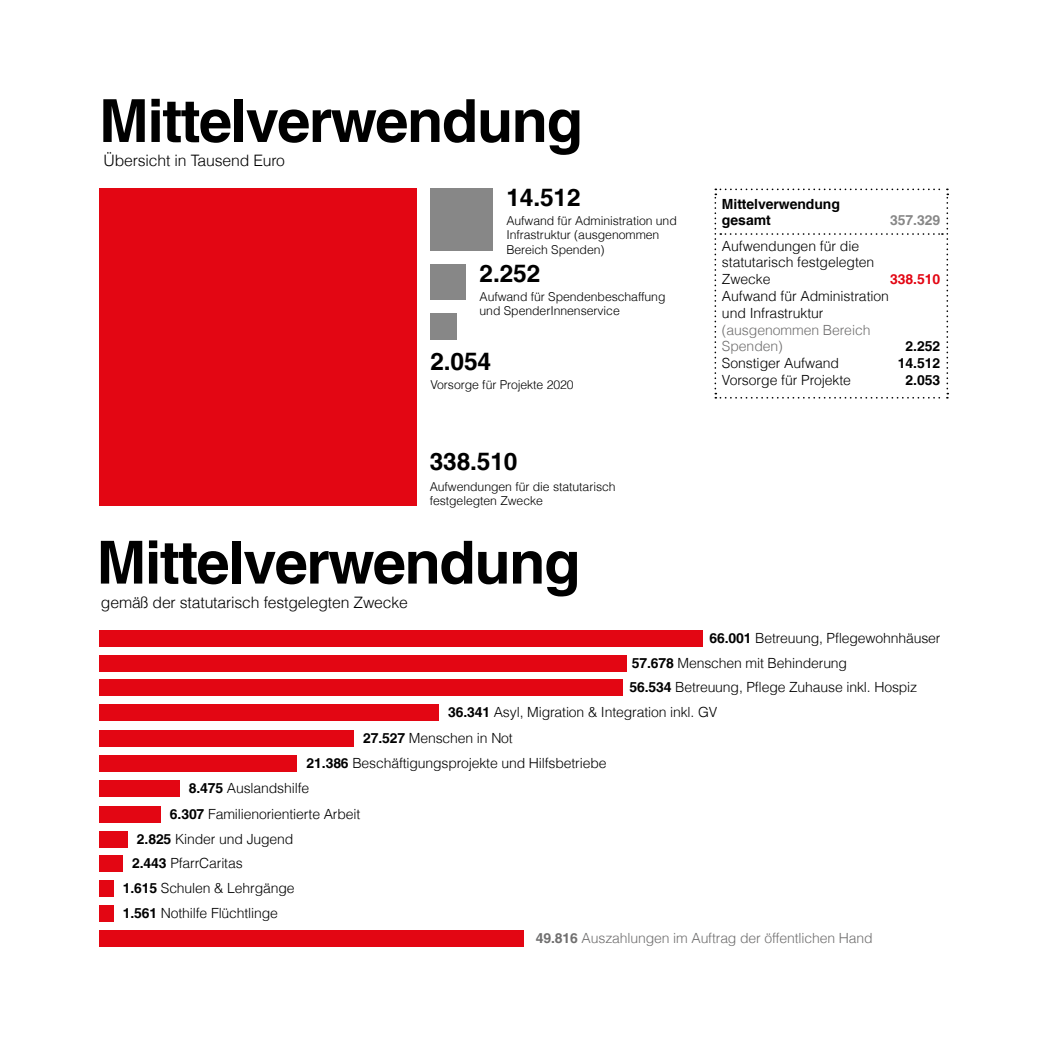
<style>
.page{position:relative;width:1042px;height:1042px;background:#fff}
.page>*{position:absolute;margin:0;border:0;box-sizing:border-box;transform-origin:0 0}
.t1{font:700 59.5px "Helvetica LT Com";letter-spacing:-.025em;color:#000}
.t2{font:700 24.5px "Helvetica LT Com";letter-spacing:-.005em;color:#000}
.t3{font:300 15.75px "Helvetica LT Com";letter-spacing:-.01em;color:#000}
.t4{font:300 14px/16.8px "Helvetica LT Com";letter-spacing:-.01em;color:#000}
.t5{font:300 14px/16.8px "Helvetica LT Com";letter-spacing:-.01em;color:#706f6f}
.t6{font:700 14px/16.8px "Helvetica LT Com";letter-spacing:-.005em;color:#000}
.t7{font:700 14px "Helvetica LT Com";letter-spacing:-.005em;color:#878787}
.t8{font:700 14px "Helvetica LT Com";letter-spacing:-.005em;color:#e30613}
.t9{font:300 12.25px/14.7px "Helvetica LT Com";letter-spacing:-.005em;color:#000}
.s1{font-weight:700}
</style>
<div class="page">
<div style="left:99px;top:630px;width:603px;height:16px;background:#e30613"></div>
<div style="left:99px;top:655px;width:528px;height:16px;background:#e30613"></div>
<div style="left:99px;top:680px;width:523px;height:16px;background:#e30613"></div>
<div style="left:99px;top:704px;width:340px;height:17px;background:#e30613"></div>
<div style="left:99px;top:730px;width:255px;height:17px;background:#e30613"></div>
<div style="left:99px;top:755px;width:198px;height:16px;background:#e30613"></div>
<div style="left:99px;top:780px;width:80px;height:16px;background:#e30613"></div>
<div style="left:99px;top:806px;width:61px;height:16px;background:#e30613"></div>
<div style="left:99px;top:905px;width:14px;height:16px;background:#e30613"></div>
<div style="left:99px;top:831px;width:28px;height:16px;background:#e30613"></div>
<div style="left:99px;top:856px;width:24px;height:16px;background:#e30613"></div>
<div style="left:99px;top:881px;width:14px;height:16px;background:#e30613"></div>
<div style="left:99px;top:930px;width:424px;height:16px;background:#e30613"></div>
<svg style="left:714px;top:189px;width:234px;height:210px"></svg>
<div style="left:99px;top:188px;width:318px;height:318px;background:#e30613"></div>
<div style="left:430px;top:314px;width:27px;height:26px;background:#878787"></div>
<div style="left:430px;top:264px;width:36px;height:36px;background:#878787"></div>
<div style="left:430px;top:188px;width:62px;height:63px;background:#878787"></div>
<h1 class="t1" style="left:99px;top:85px;width:485px">Mittelverwendung</h1>
<p class="t3" style="left:103px;top:151px;width:183px">Übersicht in Tausend Euro</p>
<h2 class="t2" style="left:506px;top:183px;width:76px">14.512</h2>
<p class="t9" style="left:506px;top:213px;width:172px">Aufwand für Administration und<br>Infrastruktur (ausgenommen<br>Bereich Spenden)</p>
<h2 class="t2" style="left:479px;top:258px;width:62px">2.252</h2>
<p class="t9" style="left:479px;top:289px;width:187px">Aufwand für Spendenbeschaffung und SpenderInnenservice</p>
<h2 class="t2" style="left:430px;top:347px;width:62px">2.054</h2>
<p class="t9" style="left:430px;top:377px;width:145px">Vorsorge für Projekte 2020</p>
<h2 class="t2" style="left:430px;top:447px;width:89px">338.510</h2>
<p class="t9" style="left:430px;top:479px;width:187px">Aufwendungen für die statutarisch festgelegten Zwecke</p>
<h1 class="t1" style="left:97px;top:526px;width:485px">Mittelverwendung</h1>
<p class="t3" style="left:101px;top:593px;width:308px">gemäß der statutarisch festgelegten Zwecke</p>
<p class="t6" style="left:722px;top:195px;width:119px">Mittelverwendung gesamt</p>
<p class="t4" style="left:722px;top:237px;width:154px">Aufwendungen für die statutarisch festgelegten<br>Zwecke</p>
<p class="t7" style="left:890px;top:212px;width:52px">357.329</p>
<p class="t8" style="left:890px;top:271px;width:52px">338.510</p>
<p class="t4" style="left:722px;top:287px;width:169px">Aufwand für Administration und Infrastruktur</p>
<p class="t5" style="left:722px;top:321px;width:150px">(ausgenommen Bereich<br>Spenden)</p>
<p class="t6" style="left:905px;top:338px;width:36px">2.252</p>
<p class="t4" style="left:722px;top:355px;width:119px">Sonstiger Aufwand</p>
<p class="t6" style="left:898px;top:355px;width:44px">14.512</p>
<p class="t4" style="left:722px;top:371px;width:131px">Vorsorge für Projekte</p>
<p class="t6" style="left:905px;top:372px;width:36px">2.053</p>
<p class="t4" style="left:709px;top:629px;width:232px"><span class="s1">66.001</span> Betreuung, Pflegewohnhäuser</p>
<p class="t4" style="left:632px;top:654px;width:217px"><span class="s1">57.678</span> Menschen mit Behinderung</p>
<p class="t4" style="left:629px;top:679px;width:289px"><span class="s1">56.534</span> Betreuung, Pflege Zuhause inkl. Hospiz</p>
<p class="t4" style="left:448px;top:703px;width:271px"><span class="s1">36.341</span> Asyl, Migration &amp; Integration inkl. GV</p>
<p class="t4" style="left:363px;top:729px;width:151px"><span class="s1">27.527</span> Menschen in Not</p>
<p class="t4" style="left:307px;top:754px;width:301px"><span class="s1">21.386</span> Beschäftigungsprojekte und Hilfsbetriebe</p>
<p class="t4" style="left:189px;top:779px;width:122px"><span class="s1">8.475</span> Auslandshilfe</p>
<p class="t4" style="left:170px;top:805px;width:192px"><span class="s1">6.307</span> Familienorientierte Arbeit</p>
<p class="t4" style="left:137px;top:830px;width:158px"><span class="s1">2.825</span> Kinder und Jugend</p>
<p class="t4" style="left:132px;top:855px;width:112px"><span class="s1">2.443</span> PfarrCaritas</p>
<p class="t4" style="left:123px;top:880px;width:173px"><span class="s1">1.615</span> Schulen &amp; Lehrgänge</p>
<p class="t4" style="left:123px;top:904px;width:157px"><span class="s1">1.561</span> Nothilfe Flüchtlinge</p>
<p class="t5" style="left:536px;top:929px;width:338px"><span class="s1">49.816</span> Auszahlungen im Auftrag der öffentlichen Hand</p>
</div>
